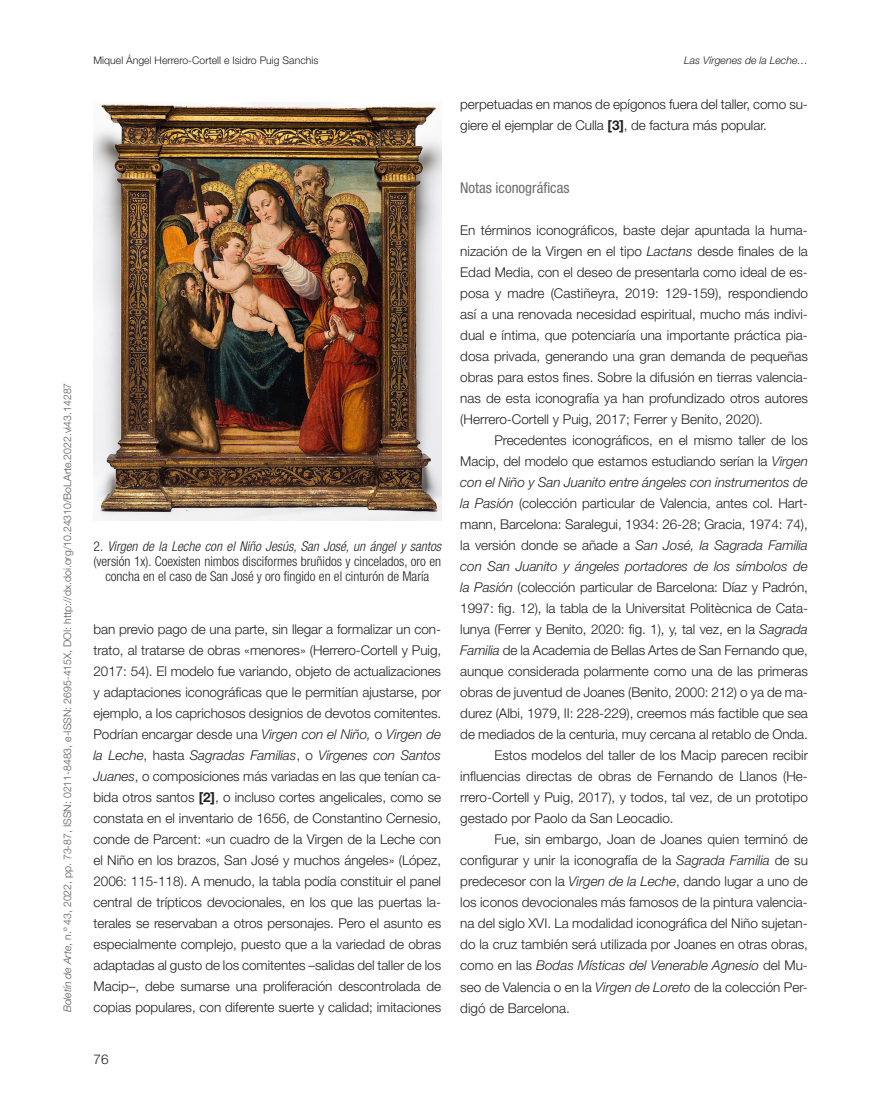
<style>
.page{position:relative;width:893px;height:1106px;background:#fff}
.page>*{position:absolute;margin:0;border:0;box-sizing:border-box;transform-origin:0 0}
.t1{font:condensed 15px "Helvetica Neue LT Std";color:#6c6d70}
.t2{font:300 13.5px/21px "Helvetica Neue LT Std";letter-spacing:-.005em;color:#231f20;text-align:justify}
.t3{font:italic 300 13.5px "Helvetica Neue LT Std";letter-spacing:-.005em;color:#231f20}
.t4{font:300 condensed 13.5px/15px "Helvetica Neue LT Std";color:#231f20;text-align:center}
.t5{font:300 10.5px "Helvetica Neue LT Std";color:#57585a}
.t6{font:300 10.5px "Helvetica Neue LT Std";color:#231f20}
.t7{font:italic 300 10.5px "Helvetica Neue LT Std";color:#231f20}
.s1{font-style:italic}
.s2{font-weight:700}
.s3{font-style:normal}
</style>
<div class="page">
<img style="left:94px;top:102px;width:347px;height:418px">
<p class="t5" style="left:61px;top:1012px;width:631px;rotate:-90deg"><span class="s1">Boletín de Arte</span>, n.º 43, 2022, pp. 73-87, ISSN: 0211-8483, e-ISSN: 2695-415X, DOI: http://dx.doi.org/10.24310/BoLArte.2022.vi43.14287</p>
<p class="t6" style="left:94px;top:54px;width:226px">Miquel Ángel Herrero-Cortell e Isidro Puig Sanchis</p>
<p class="t7" style="left:684px;top:54px;width:125px">Las Vírgenes de la Leche…</p>
<p class="t2" style="left:460px;top:93px;width:349px">perpetuadas en manos de epígonos fuera del taller, como su&shy;giere el ejemplar de Culla <span class="s2">[3]</span>, de factura más popular.</p>
<p class="t4" style="left:94px;top:539px;width:349px">2. <span class="s1">Virgen de la Leche con el Niño Jesús, San José, un ángel y santos </span>(versión 1x). Coexisten nimbos disciformes bruñidos y cincelados, oro en concha en el caso de San José y oro fingido en el cinturón de María</p>
<p class="t2" style="left:94px;top:618px;width:349px">ban previo pago de una parte, sin llegar a formalizar un con&shy;trato, al tratarse de obras «menores» (Herrero-Cortell y Puig, 2017: 54). El modelo fue variando, objeto de actualizaciones y adaptaciones iconográficas que le permitían ajustarse, por ejemplo, a los caprichosos designios de devotos comitentes.<br>Podrían encargar desde una <span class="s1">Virgen con el Niño,</span> o <span class="s1">Virgen de la Leche</span>, hasta <span class="s1">Sagradas Familias</span>, o <span class="s1">Vírgenes con Santos Juanes</span>, o composiciones más variadas en las que tenían ca&shy;bida otros santos <span class="s2">[2]</span>, o incluso cortes angelicales, como se constata en el inventario de 1656, de Constantino Cernesio, conde de Parcent: «un cuadro de la Virgen de la Leche con el Niño en los brazos, San José y muchos ángeles» (López, 2006: 115-118). A menudo, la tabla podía constituir el panel central de trípticos devocionales, en los que las puertas la&shy;terales se reservaban a otros personajes. Pero el asunto es especialmente complejo, puesto que a la variedad de obras adaptadas al gusto de los comitentes –salidas del taller de los Macip–, debe sumarse una proliferación descontrolada de copias populares, con diferente suerte y calidad; imitaciones</p>
<p class="t2" style="left:94px;top:1048px;width:17px">76</p>
<p class="t1" style="left:460px;top:179px;width:111px">Notas iconográficas</p>
<p class="t2" style="left:460px;top:219px;width:349px">En términos iconográficos, baste dejar apuntada la huma&shy;nización de la Virgen en el tipo <span class="s1">Lactans</span> desde finales de la Edad Media, con el deseo de presentarla como ideal de es&shy;posa y madre (Castiñeyra, 2019: 129-159), respondiendo así a una renovada necesidad espiritual, mucho más indivi&shy;dual e íntima, que potenciaría una importante práctica pia&shy;dosa privada, generando una gran demanda de pequeñas obras para estos fines. Sobre la difusión en tierras valencia&shy;nas de esta iconografía ya han profundizado otros autores (Herrero-Cortell y Puig, 2017; Ferrer y Benito, 2020).</p>
<p class="t2" style="left:494px;top:429px;width:315px">Precedentes iconográficos, en el mismo taller de los</p>
<p class="t2" style="left:460px;top:450px;width:349px">Macip, del modelo que estamos estudiando serían la <span class="s1">Virgen</span></p>
<p class="t3" style="left:460px;top:474px;width:349px">con el Niño y San Juanito entre ángeles con instrumentos de</p>
<p class="t2" style="left:460px;top:492px;width:349px"><span class="s1">la Pasión</span> (colección particular de Valencia, antes col. Hart-</p>
<p class="t2" style="left:460px;top:513px;width:349px">mann, Barcelona: Saralegui, 1934: 26-28; Gracia, 1974: 74),</p>
<p class="t3" style="left:460px;top:537px;width:349px"><span class="s3">la versión donde se añade a</span> San José, la Sagrada Familia</p>
<p class="t3" style="left:460px;top:558px;width:349px">con San Juanito y ángeles portadores de los símbolos de</p>
<p class="t2" style="left:460px;top:576px;width:349px"><span class="s1">la Pasión</span> (colección particular de Barcelona: Díaz y Padrón,</p>
<p class="t2" style="left:460px;top:597px;width:349px">1997: fig. 12), la tabla de la Universitat Politècnica de Cata-</p>
<p class="t2" style="left:460px;top:618px;width:349px">lunya (Ferrer y Benito, 2020: fig. 1), y, tal vez, en la <span class="s1">Sagrada</span></p>
<p class="t2" style="left:460px;top:639px;width:349px"><span class="s1">Familia</span> de la Academia de Bellas Artes de San Fernando que,</p>
<p class="t2" style="left:460px;top:660px;width:349px">aunque considerada polarmente como una de las primeras</p>
<p class="t2" style="left:460px;top:681px;width:349px">obras de juventud de Joanes (Benito, 2000: 212) o ya de ma-</p>
<p class="t2" style="left:460px;top:702px;width:349px">durez (Albi, 1979, II: 228-229), creemos más factible que sea</p>
<p class="t2" style="left:460px;top:723px;width:349px">de mediados de la centuria, muy cercana al retablo de Onda.</p>
<p class="t2" style="left:494px;top:744px;width:315px">Estos modelos del taller de los Macip parecen recibir</p>
<p class="t2" style="left:460px;top:765px;width:349px">influencias directas de obras de Fernando de Llanos (He-</p>
<p class="t2" style="left:460px;top:786px;width:349px">rrero-Cortell y Puig, 2017), y todos, tal vez, de un prototipo</p>
<p class="t2" style="left:460px;top:807px;width:215px">gestado por Paolo da San Leocadio.</p>
<p class="t2" style="left:494px;top:828px;width:315px">Fue, sin embargo, Joan de Joanes quien terminó de</p>
<p class="t2" style="left:460px;top:849px;width:349px">configurar y unir la iconografía de la <span class="s1">Sagrada Familia</span> de su</p>
<p class="t2" style="left:460px;top:870px;width:349px">predecesor con la <span class="s1">Virgen de la Leche</span>, dando lugar a uno de</p>
<p class="t2" style="left:460px;top:891px;width:349px">los iconos devocionales más famosos de la pintura valencia-</p>
<p class="t2" style="left:460px;top:912px;width:349px">na del siglo XVI. La modalidad iconográfica del Niño sujetan-</p>
<p class="t2" style="left:460px;top:933px;width:349px">do la cruz también será utilizada por Joanes en otras obras,</p>
<p class="t3" style="left:460px;top:957px;width:349px"><span class="s3">como en las</span> Bodas Místicas del Venerable Agnesio <span class="s3">del Mu-</span></p>
<p class="t2" style="left:460px;top:975px;width:349px">seo de Valencia o en la <span class="s1">Virgen de Loreto</span> de la colección Per-</p>
<p class="t2" style="left:460px;top:996px;width:111px">digó de Barcelona.</p>
</div>
